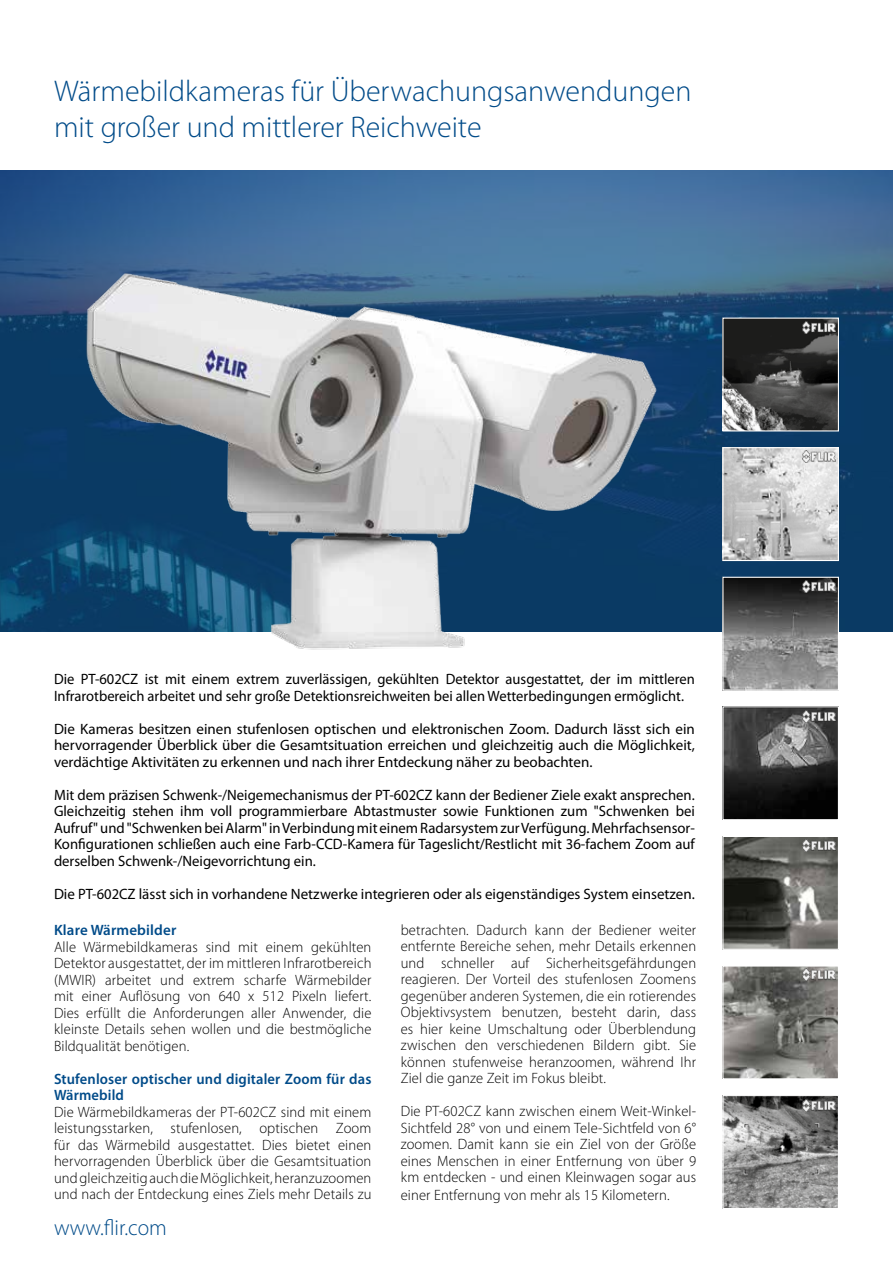
<style>
.page{position:relative;width:893px;height:1263px;background:#fff}
.page>*{position:absolute;margin:0;border:0;box-sizing:border-box;transform-origin:0 0}
.t1{font:300 30px/36px "Myriad Pro";color:#004b89}
.t2{font:300 22.2px "Myriad Pro";color:#004b89}
.t3{font:300 15px/16.5px "Myriad Pro";letter-spacing:.01em;color:#000;text-align:justify}
.t4{font:15px/16.5px "Myriad Pro";color:#000;text-align:justify}
.t5{font:600 15px/16.5px "Myriad Pro";letter-spacing:.01em;color:#004b89}
</style>
<div class="page">
<hr style="left:892px;top:0;width:1px;height:169px;background:#cbd2e7">
<img style="left:0;top:170px;width:893px;height:461px">
<img style="left:724px;top:320px;width:113px;height:109px">
<div style="left:722px;top:318px;width:117px;height:113px;border:1px solid #fff"></div>
<img style="left:724px;top:449px;width:113px;height:110px">
<div style="left:722px;top:447px;width:117px;height:114px;border:1px solid #fff"></div>
<img style="left:724px;top:579px;width:113px;height:110px">
<div style="left:722px;top:577px;width:117px;height:114px;border:1px solid #fff"></div>
<img style="left:724px;top:708px;width:113px;height:110px">
<div style="left:722px;top:706px;width:117px;height:114px;border:1px solid #fff"></div>
<img style="left:724px;top:838px;width:113px;height:110px">
<div style="left:722px;top:836px;width:117px;height:114px;border:1px solid #fff"></div>
<img style="left:724px;top:967px;width:113px;height:110px">
<div style="left:722px;top:965px;width:117px;height:114px;border:1px solid #fff"></div>
<img style="left:724px;top:1097px;width:113px;height:110px">
<div style="left:722px;top:1095px;width:117px;height:114px;border:1px solid #fff"></div>
<img style="left:54px;top:244px;width:645px;height:406px">
<img style="left:802px;top:321px;width:34px;height:12px">
<img style="left:802px;top:450px;width:34px;height:12px">
<img style="left:802px;top:580px;width:34px;height:12px">
<img style="left:802px;top:710px;width:34px;height:12px">
<img style="left:802px;top:840px;width:34px;height:12px">
<img style="left:802px;top:968px;width:34px;height:12px">
<img style="left:802px;top:1099px;width:34px;height:12px">
<h1 class="t1" style="left:54px;top:73px;width:639px">Wärmebildkameras für Überwachungsanwendungen mit großer und mittlerer Reichweite</h1>
<p class="t4" style="left:54px;top:671px;width:642px">Die PT-602CZ ist mit einem extrem zuverlässigen, gekühlten Detektor ausgestattet, der im mittleren<br>Infrarotbereich arbeitet und sehr große Detektionsreichweiten bei allen Wetterbedingungen ermöglicht.</p>
<p class="t4" style="left:54px;top:720px;width:642px">Die Kameras besitzen einen stufenlosen optischen und elektronischen Zoom. Dadurch lässt sich ein hervorragender Überblick über die Gesamtsituation erreichen und gleichzeitig auch die Möglichkeit, verdächtige Aktivitäten zu erkennen und nach ihrer Entdeckung näher zu beobachten.</p>
<p class="t4" style="left:54px;top:786px;width:642px">Mit dem präzisen Schwenk-/Neigemechanismus der PT-602CZ kann der Bediener Ziele exakt ansprechen.<br>Gleichzeitig stehen ihm voll programmierbare Abtastmuster sowie Funktionen zum "Schwenken bei Aufruf" und "Schwenken bei Alarm" in Verbindung mit einem Radarsystem zur Verfügung. Mehrfachsensor-Konfigurationen schließen auch eine Farb-CCD-Kamera für Tageslicht/Restlicht mit 36-fachem Zoom auf derselben Schwenk-/Neigevorrichtung ein.</p>
<p class="t4" style="left:54px;top:885px;width:642px">Die PT-602CZ lässt sich in vorhandene Netzwerke integrieren oder als eigenständiges System einsetzen.</p>
<p class="t3" style="left:401px;top:921px;width:297px">betrachten. Dadurch kann der Bediener weiter entfernte Bereiche sehen, mehr Details erkennen und schneller auf Sicherheitsgefährdungen reagieren. Der Vorteil des stufenlosen Zoomens gegenüber anderen Systemen, die ein rotierendes Objektivsystem benutzen, besteht darin, dass es hier keine Umschaltung oder Überblendung zwischen den verschiedenen Bildern gibt. Sie können stufenweise heranzoomen, während Ihr Ziel die ganze Zeit im Fokus bleibt.</p>
<p class="t3" style="left:401px;top:1103px;width:297px">Die PT-602CZ kann zwischen einem Weit-Winkel-Sichtfeld 28° von und einem Tele-Sichtfeld von 6° zoomen. Damit kann sie ein Ziel von der Größe eines Menschen in einer Entfernung von über 9 km entdecken - und einen Kleinwagen sogar aus</p>
<p class="t3" style="left:401px;top:1187px;width:270px">einer Entfernung von mehr als 15 Kilometern.</p>
<p class="t5" style="left:54px;top:921px;width:124px">Klare Wärmebilder</p>
<p class="t3" style="left:54px;top:938px;width:319px">Alle Wärmebildkameras sind mit einem gekühlten Detektor ausgestattet, der im mittleren Infrarotbereich (MWIR) arbeitet und extrem scharfe Wärmebilder mit einer Auflösung von 640 x 512 Pixeln liefert.<br>Dies erfüllt die Anforderungen aller Anwender, die kleinste Details sehen wollen und die bestmögliche Bildqualität benötigen.</p>
<p class="t5" style="left:54px;top:1070px;width:319px">Stufenloser optischer und digitaler Zoom für das<br>Wärmebild</p>
<p class="t3" style="left:54px;top:1103px;width:319px">Die Wärmebildkameras der PT-602CZ sind mit einem leistungsstarken, stufenlosen, optischen Zoom für das Wärmebild ausgestattet. Dies bietet einen hervorragenden Überblick über die Gesamtsituation und gleichzeitig auch die Möglichkeit, heranzuzoomen und nach der Entdeckung eines Ziels mehr Details zu</p>
<h2 class="t2" style="left:54px;top:1214px;width:114px">www.flir.com</h2>
</div>
